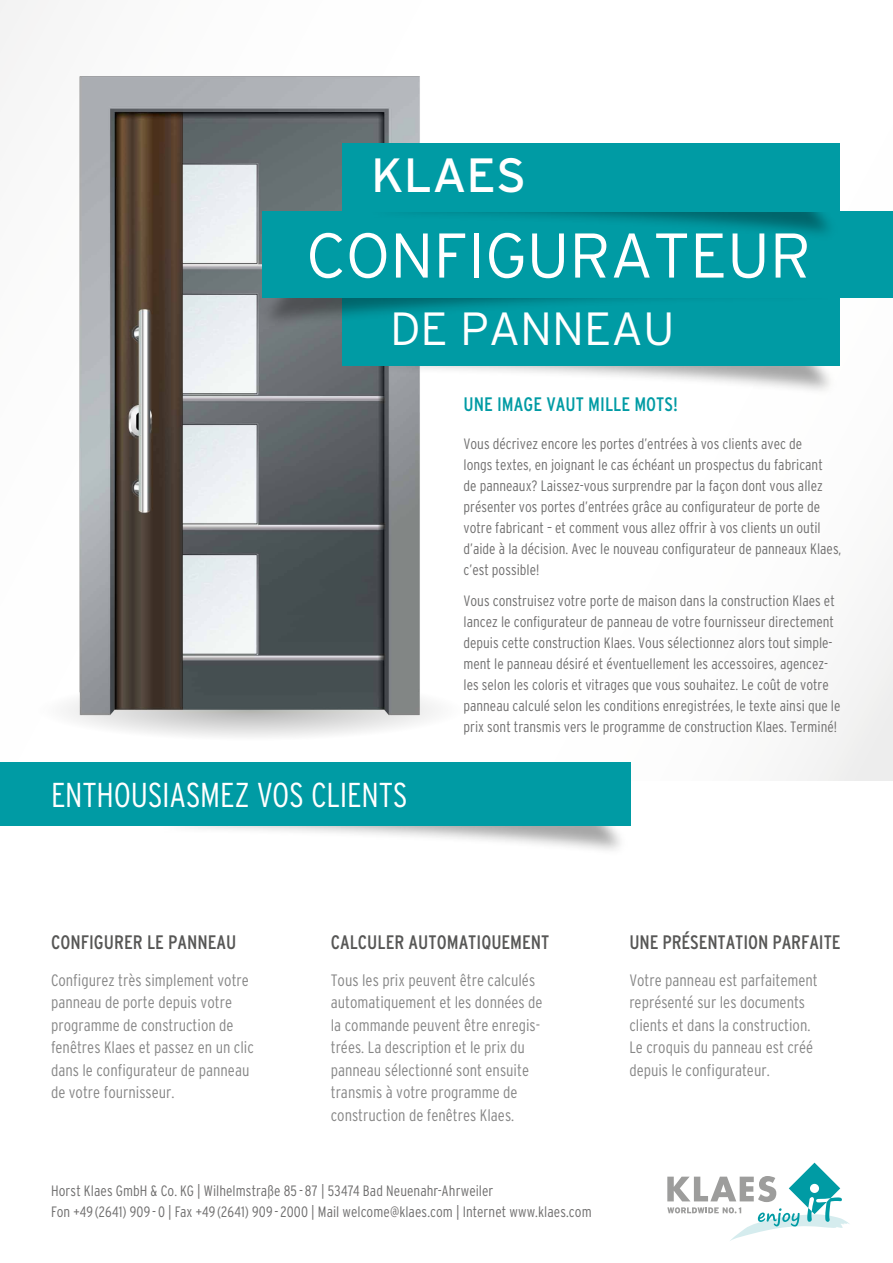
<style>
.page{position:relative;width:893px;height:1263px;background:#fff}
.page>*{position:absolute;margin:0;border:0;box-sizing:border-box;transform-origin:0 0}
.t1{font:300 63px "Interstate";color:#fff}
.t2{font:48px "Interstate";color:#fff}
.t3{font:300 46.5px "Interstate";color:#fff}
.t4{font:300 condensed 34.5px "Interstate";letter-spacing:-.01em;color:#fff}
.t5{font:condensed 19.5px "Interstate";color:#575756}
.t6{font:condensed 19.5px "Interstate";color:#009ba4}
.t7{font:300 condensed 16.5px/22.5px "Interstate";color:#878787}
.t8{font:300 condensed 15px/21px "Interstate";color:#706f6f}
</style>
<div class="page">
<svg style="left:667px;top:1162px;width:182px;height:79px"></svg>
<div style="left:154px;top:774px;width:475px;height:82px;background:#000;opacity:.35"></div>
<div style="left:0;top:762px;width:630px;height:64px;background:#009ba4"></div>
<img style="left:65px;top:77px;width:412px;height:660px">
<div style="left:363px;top:314px;width:474px;height:82px;background:#000;opacity:.35"></div>
<div style="left:343px;top:298px;width:497px;height:68px;background:#009ba4"></div>
<div style="left:258px;top:233px;width:583px;height:96px;background:#000;opacity:.35"></div>
<div style="left:263px;top:212px;width:630px;height:86px;background:#009ba4"></div>
<div style="left:364px;top:160px;width:474px;height:81px;background:#000;opacity:.35"></div>
<div style="left:343px;top:144px;width:497px;height:68px;background:#009ba4"></div>
<h2 class="t2" style="left:371px;top:149px;width:157px">KLAES</h2>
<h1 class="t1" style="left:306px;top:220px;width:506px">CONFIGURATEUR</h1>
<h3 class="t3" style="left:390px;top:303px;width:286px">DE PANNEAU</h3>
<h3 class="t4" style="left:51px;top:775px;width:358px">ENTHOUSIASMEZ VOS CLIENTS</h3>
<h3 class="t6" style="left:463px;top:393px;width:216px">UNE IMAGE VAUT MILLE MOTS!</h3>
<p class="t8" style="left:463px;top:433px;width:379px">Vous décrivez encore les portes d’entrées à vos clients avec de<br>longs textes, en joignant le cas échéant un prospectus du fabricant<br>de panneaux? Laissez-vous surprendre par la façon dont vous allez présenter vos portes d’entrées grâce au configurateur de porte de votre fabricant – et comment vous allez offrir à vos clients un outil d’aide à la décision. Avec le nouveau configurateur de panneaux Klaes, c’est possible!</p>
<p class="t8" style="left:463px;top:590px;width:378px">Vous construisez votre porte de maison dans la construction Klaes et lancez le configurateur de panneau de votre fournisseur directement depuis cette construction Klaes. Vous sélectionnez alors tout simple&shy;ment le panneau désiré et éventuellement les accessoires, agencez&shy;les selon les coloris et vitrages que vous souhaitez. Le coût de votre panneau calculé selon les conditions enregistrées, le texte ainsi que le prix sont transmis vers le programme de construction Klaes. Terminé!</p>
<h3 class="t5" style="left:51px;top:931px;width:187px">CONFIGURER LE PANNEAU</h3>
<p class="t7" style="left:51px;top:968px;width:204px">Configurez très simplement votre panneau de porte depuis votre programme de construction de fenêtres Klaes et passez en un clic dans le configurateur de panneau de votre fournisseur.</p>
<h3 class="t5" style="left:331px;top:931px;width:220px">CALCULER AUTOMATIQUEMENT</h3>
<p class="t7" style="left:331px;top:968px;width:213px">Tous les prix peuvent être calculés automatiquement et les données de la commande peuvent être enregis&shy;trées. La description et le prix du panneau sélectionné sont ensuite transmis à votre programme de construction de fenêtres Klaes.</p>
<p class="t8" style="left:51px;top:1180px;width:542px">Horst Klaes GmbH &amp; Co. KG | Wilhelmstraße 85 - 87 | 53474 Bad Neuenahr-Ahrweiler<br>Fon +49 (2641) 909 - 0 | Fax +49 (2641) 909 - 2000 | Mail welcome@klaes.com | Internet www.klaes.com</p>
<h3 class="t5" style="left:629px;top:931px;width:213px">UNE PRÉSENTATION PARFAITE</h3>
<p class="t7" style="left:629px;top:968px;width:190px">Votre panneau est parfaitement représenté sur les documents clients et dans la construction.<br>Le croquis du panneau est créé depuis le configurateur.</p>
</div>
